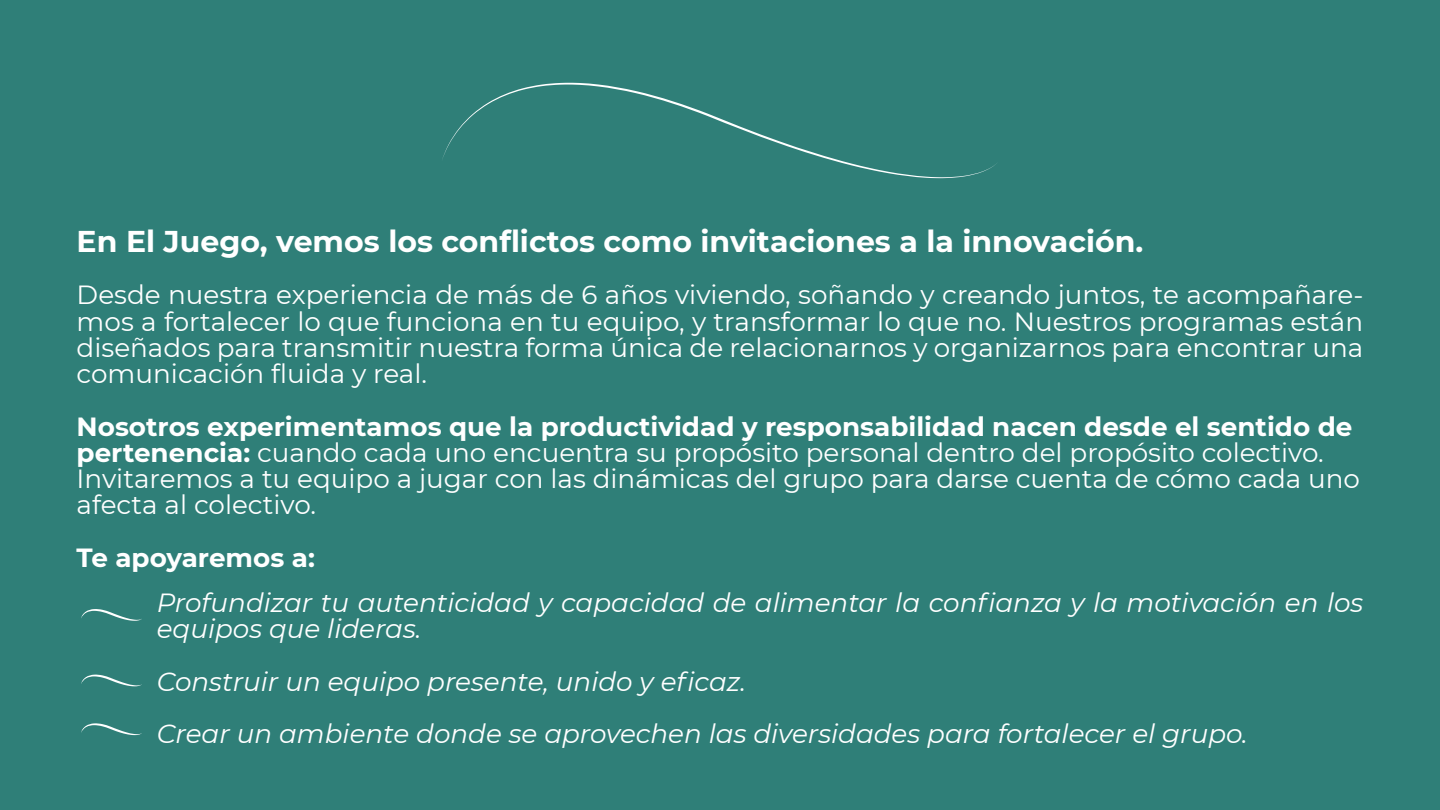
<style>
.page{position:relative;width:1440px;height:810px;background:#2f7f78}
.page>*{position:absolute;margin:0;border:0;box-sizing:border-box;transform-origin:0 0}
.t1{font:700 30px "Montserrat";color:#fff}
.t2{font:26.25px/26.2px "Montserrat";color:#fff;text-align:justify}
.t3{font:italic 26.25px/26.2px "Montserrat";color:#fff}
.t4{font:700 26.25px "Montserrat";color:#fff}
.s1{font-weight:700}
</style>
<div class="page">
<svg style="left:81px;top:609px;width:61px;height:12px"></svg>
<svg style="left:81px;top:674px;width:61px;height:12px"></svg>
<svg style="left:81px;top:723px;width:61px;height:12px"></svg>
<svg style="left:442px;top:83px;width:555px;height:95px"></svg>
<p class="t1" style="left:77px;top:220px;width:1068px">En El Juego, vemos los conflictos como invitaciones a la innovación.</p>
<p class="t2" style="left:77px;top:281px;width:1288px">Desde nuestra experiencia de más de 6 años viviendo, soñando y creando juntos, te acompañare&shy;mos a fortalecer lo que funciona en tu equipo, y transformar lo que no. Nuestros programas están diseñados para transmitir nuestra forma única de relacionarnos y organizarnos para encontrar una comunicación fluida y real.</p>
<p class="t2" style="left:77px;top:412px;width:1285px;text-align:left"><span class="s1">Nosotros experimentamos que la productividad y responsabilidad nacen desde el sentido de pertenencia:</span> cuando cada uno encuentra su propósito personal dentro del propósito colectivo.<br>Invitaremos a tu equipo a jugar con las dinámicas del grupo para darse cuenta de cómo cada uno afecta al colectivo.</p>
<p class="t4" style="left:77px;top:539px;width:240px">Te apoyaremos a:</p>
<p class="t3" style="left:157px;top:589px;width:1208px">Profundizar tu autenticidad y capacidad de alimentar la confianza y la motivación en los equipos que lideras.</p>
<p class="t3" style="left:157px;top:654px;width:1093px;line-height:52.5px">Construir un equipo presente, unido y eficaz.<br>Crear un ambiente donde se aprovechen las diversidades para fortalecer el grupo.</p>
</div>
